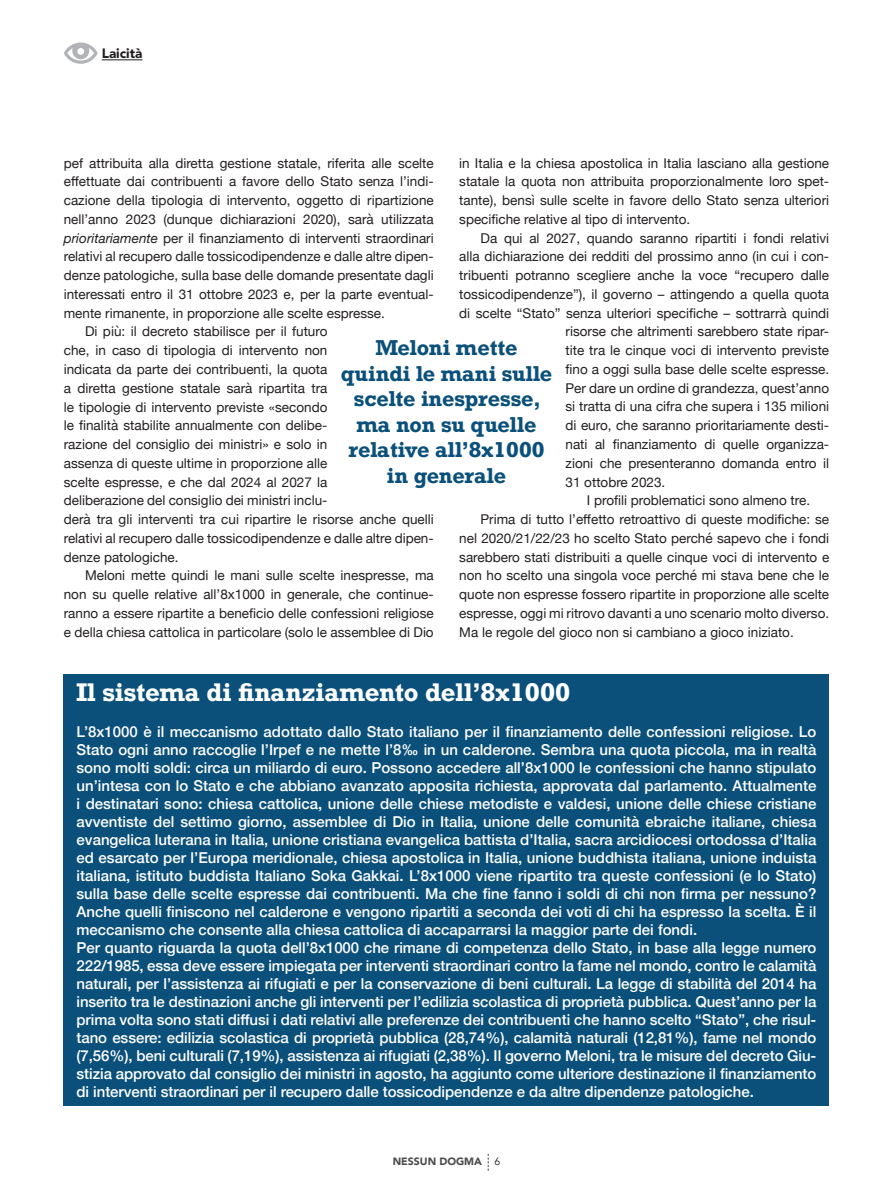
<style>
.page{position:relative;width:893px;height:1191px;background:#fff}
.page>*{position:absolute;margin:0;border:0;box-sizing:border-box;transform-origin:0 0}
.Box_titoli{font:700 24px "Rockwell";color:#fff}
.t1{font:700 20.25px/25.5px "Rockwell";color:#0a507a;text-align:center}
.t2{font:500 15px/18px "Helvetica Neue";color:#fff;text-align:justify}
.Testi{font:13.5px/18.8px "Helvetica Neue";color:#231f20;text-align:justify}
.t3{font:900 13.5px "Avenir LT Std";color:#231f20}
.t4{font:900 10.5px "Avenir LT Std";color:#4b4c4d}
.s1{font-style:italic}
.s2{font-weight:400;color:#231f20}
</style>
<div class="page">
<svg style="left:488px;top:1153px;width:1px;height:17px"></svg>
<hr style="left:102px;top:59px;width:41px;height:1px;background:#231f20">
<svg style="left:64px;top:43px;width:34px;height:21px"></svg>
<svg style="left:67px;top:48px;width:27px;height:13px"></svg>
<div style="left:77px;top:48px;width:7px;height:7px;background:#fff;border-radius:50%"></div>
<div style="left:64px;top:674px;width:765px;height:431px;background:#0a507a"></div>
<p class="t3" style="left:102px;top:46px;width:42px">Laicità</p>
<p class="Testi" style="left:64px;top:154px;width:371px">pef attribuita alla diretta gestione statale, riferita alle scelte effettuate dai contribuenti a favore dello Stato senza l’indi&shy;cazione della tipologia di intervento, oggetto di ripartizione nell’anno 2023 (dunque dichiarazioni 2020), sarà utilizzata <span class="s1">prioritariamente</span> per il finanziamento di interventi straordinari relativi al recupero dalle tossicodipendenze e dalle altre dipen&shy;denze patologiche, sulla base delle domande presentate dagli interessati entro il 31 ottobre 2023 e, per la parte eventual&shy;mente rimanente, in proporzione alle scelte espresse.</p>
<p class="Testi" style="left:64px;top:323px;width:371px;text-align:left;text-indent:21px">Di più: il decreto stabilisce per il futuro<br>che, in caso di tipologia di intervento non<br>indicata da parte dei contribuenti, la quota<br>a diretta gestione statale sarà ripartita tra<br>le tipologie di intervento previste «secondo<br>le finalità stabilite annualmente con delibe-<br>razione del consiglio dei ministri» e solo in<br>assenza di queste ultime in proporzione alle<br>scelte espresse, e che dal 2024 al 2027 la<br>deliberazione del consiglio dei ministri inclu-<br>derà tra gli interventi tra cui ripartire le risorse anche quelli relativi al recupero dalle tossicodipendenze e dalle altre dipen&shy;denze patologiche.</p>
<p class="Testi" style="left:64px;top:567px;width:371px;text-indent:21px">Meloni mette quindi le mani sulle scelte inespresse, ma non su quelle relative all’8x1000 in generale, che continue&shy;ranno a essere ripartite a beneficio delle confessioni religiose e della chiesa cattolica in particolare (solo le assemblee di Dio</p>
<p class="Testi" style="left:459px;top:154px;width:371px">in Italia e la chiesa apostolica in Italia lasciano alla gestione statale la quota non attribuita proporzionalmente loro spet&shy;tante), bensì sulle scelte in favore dello Stato senza ulteriori specifiche relative al tipo di intervento.</p>
<p class="Testi" style="left:480px;top:229px;width:350px">Da qui al 2027, quando saranno ripartiti i fondi relativi</p>
<p class="Testi" style="left:459px;top:248px;width:371px">alla dichiarazione dei redditi del prossimo anno (in cui i con-</p>
<p class="Testi" style="left:459px;top:267px;width:371px">tribuenti potranno scegliere anche la voce “recupero dalle</p>
<p class="Testi" style="left:459px;top:285px;width:371px">tossicodipendenze”), il governo – attingendo a quella quota</p>
<p class="Testi" style="left:459px;top:304px;width:371px">di scelte “Stato” senza ulteriori specifiche – sottrarrà quindi</p>
<p class="Testi" style="left:566px;top:323px;width:265px">risorse che altrimenti sarebbero state ripar-</p>
<p class="Testi" style="left:566px;top:342px;width:265px">tite tra le cinque voci di intervento previste</p>
<p class="Testi" style="left:566px;top:360px;width:265px">fino a oggi sulla base delle scelte espresse.</p>
<p class="Testi" style="left:566px;top:379px;width:265px">Per dare un ordine di grandezza, quest’anno</p>
<p class="Testi" style="left:566px;top:398px;width:265px">si tratta di una cifra che supera i 135 milioni</p>
<p class="Testi" style="left:566px;top:417px;width:265px">di euro, che saranno prioritariamente desti-</p>
<p class="Testi" style="left:566px;top:435px;width:265px">nati al finanziamento di quelle organizza-</p>
<p class="Testi" style="left:566px;top:454px;width:265px">zioni che presenteranno domanda entro il</p>
<p class="Testi" style="left:566px;top:473px;width:101px">31 ottobre 2023.</p>
<p class="Testi" style="left:587px;top:492px;width:225px">I profili problematici sono almeno tre.</p>
<p class="Testi" style="left:459px;top:510px;width:371px;text-indent:21px">Prima di tutto l’effetto retroattivo di queste modifiche: se nel 2020/21/22/23 ho scelto Stato perché sapevo che i fondi sarebbero stati distribuiti a quelle cinque voci di intervento e non ho scelto una singola voce perché mi stava bene che le quote non espresse fossero ripartite in proporzione alle scelte espresse, oggi mi ritrovo davanti a uno scenario molto diverso.<br>Ma le regole del gioco non si cambiano a gioco iniziato.</p>
<p class="t1" style="left:375px;top:335px;width:144px">Meloni mette</p>
<p class="t1" style="left:341px;top:360px;width:213px">quindi le mani sulle scelte inespresse, ma non su quelle relative all’8x1000 in generale</p>
<p class="Box_titoli" style="left:77px;top:676px;width:495px">Il sistema di finanziamento dell’8x1000</p>
<p class="t2" style="left:77px;top:721px;width:741px">L’8x1000 è il meccanismo adottato dallo Stato italiano per il finanziamento delle confessioni religiose. Lo Stato ogni anno raccoglie l’Irpef e ne mette l’8‰ in un calderone. Sembra una quota piccola, ma in realtà sono molti soldi: circa un miliardo di euro. Possono accedere all’8x1000 le confessioni che hanno stipulato un’intesa con lo Stato e che abbiano avanzato apposita richiesta, approvata dal parlamento. Attualmente i destinatari sono: chiesa cattolica, unione delle chiese metodiste e valdesi, unione delle chiese cristiane avventiste del settimo giorno, assemblee di Dio in Italia, unione delle comunità ebraiche italiane, chiesa evangelica luterana in Italia, unione cristiana evangelica battista d’Italia, sacra arcidiocesi ortodossa d’Italia ed esarcato per l’Europa meridionale, chiesa apostolica in Italia, unione buddhista italiana, unione induista italiana, istituto buddista Italiano Soka Gakkai. L’8x1000 viene ripartito tra queste confessioni (e lo Stato) sulla base delle scelte espresse dai contribuenti. Ma che fine fanno i soldi di chi non firma per nessuno?<br>Anche quelli finiscono nel calderone e vengono ripartiti a seconda dei voti di chi ha espresso la scelta. È il meccanismo che consente alla chiesa cattolica di accaparrarsi la maggior parte dei fondi.</p>
<p class="t2" style="left:77px;top:937px;width:741px">Per quanto riguarda la quota dell’8x1000 che rimane di competenza dello Stato, in base alla legge numero 222/1985, essa deve essere impiegata per interventi straordinari contro la fame nel mondo, contro le calamità naturali, per l’assistenza ai rifugiati e per la conservazione di beni culturali. La legge di stabilità del 2014 ha inserito tra le destinazioni anche gli interventi per l’edilizia scolastica di proprietà pubblica. Quest’anno per la prima volta sono stati diffusi i dati relativi alle preferenze dei contribuenti che hanno scelto “Stato”, che risul&shy;tano essere: edilizia scolastica di proprietà pubblica (28,74%), calamità naturali (12,81%), fame nel mondo (7,56%), beni culturali (7,19%), assistenza ai rifugiati (2,38%). Il governo Meloni, tra le misure del decreto Giu&shy;stizia approvato dal consiglio dei ministri in agosto, ha aggiunto come ulteriore destinazione il finanziamento di interventi straordinari per il recupero dalle tossicodipendenze e da altre dipendenze patologiche.</p>
<p class="t4" style="left:393px;top:1155px;width:109px">NESSUN DOGMA <span class="s2">6</span></p>
</div>
